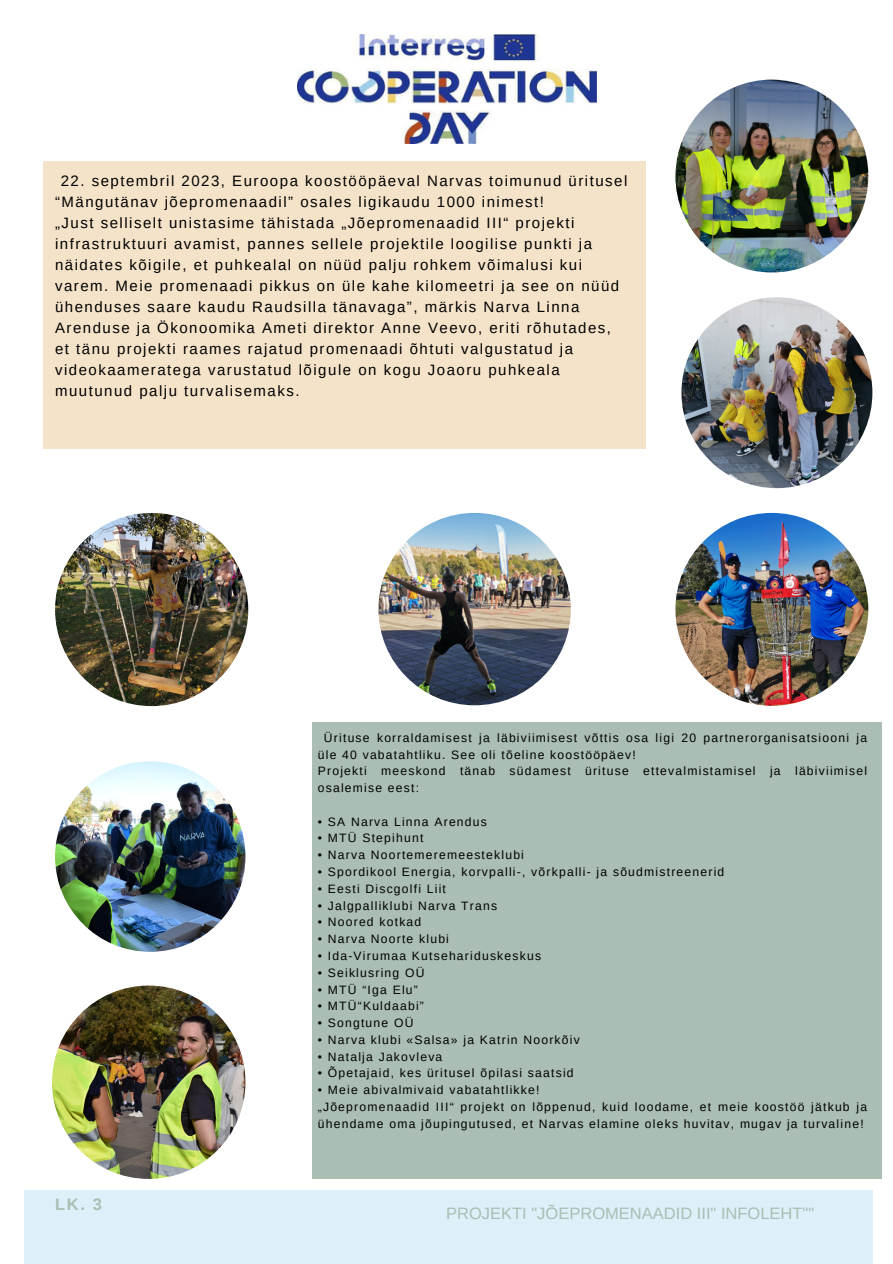
<style>
.page{position:relative;width:893px;height:1264px;background:#fff}
.page>*{position:absolute;margin:0;border:0;box-sizing:border-box;transform-origin:0 0}
.t1{font:16.5px "Arimo";color:#aabeb3}
.t2{font:700 16.5px "Arimo";color:#aabeb3}
.t3{font:15px/21px "Arimo";letter-spacing:.1em;color:#000}
.t4{font:12.15px/16.8px "Arimo";letter-spacing:.1em;color:#000}
</style>
<div class="page">
<div style="left:24px;top:1190px;width:848px;height:73px;background:#ddf0fa"></div>
<img style="left:675px;top:513px;width:193px;height:192px;border-radius:50%">
<div style="left:44px;top:162px;width:601px;height:287px;background:#f4e3c9"></div>
<img style="left:55px;top:513px;width:193px;height:193px;border-radius:50%">
<div style="left:312px;top:722px;width:569px;height:456px;background:#aabeb3"></div>
<img style="left:681px;top:297px;width:191px;height:191px;border-radius:50%">
<img style="left:378px;top:513px;width:192px;height:192px;border-radius:50%">
<img style="left:675px;top:80px;width:193px;height:192px;border-radius:50%">
<img style="left:52px;top:985px;width:193px;height:193px;border-radius:50%">
<img style="left:55px;top:761px;width:190px;height:190px;border-radius:50%">
<img style="left:298px;top:35px;width:298px;height:109px">
<p class="t3" style="left:55px;top:170px;width:574px;text-indent:6px">22. septembril 2023, Euroopa koostööpäeval Narvas toimunud üritusel “Mängutänav jõepromenaadil” osales ligikaudu 1000 inimest!</p>
<p class="t3" style="left:55px;top:212px;width:565px">„Just selliselt unistasime tähistada „Jõepromenaadid III“ projekti infrastruktuuri avamist, pannes sellele projektile loogilise punkti ja näidates kõigile, et puhkealal on nüüd palju rohkem võimalusi kui varem. Meie promenaadi pikkus on üle kahe kilomeetri ja see on nüüd ühenduses saare kaudu Raudsilla tänavaga”, märkis Narva Linna Arenduse ja Ökonoomika Ameti direktor Anne Veevo, eriti rõhutades, et tänu projekti raames rajatud promenaadi õhtuti valgustatud ja videokaameratega varustatud lõigule on kogu Joaoru puhkeala muutunud palju turvalisemaks.</p>
<p class="t2" style="left:55px;top:1194px;width:49px">LK. 3</p>
<p class="t4" style="left:318px;top:729px;width:550px;text-indent:6px">Ürituse korraldamisest ja läbiviimisest võttis osa ligi 20 partnerorganisatsiooni ja üle 40 vabatahtliku. See oli tõeline koostööpäev!</p>
<p class="t4" style="left:318px;top:762px;width:550px">Projekti meeskond tänab südamest ürituse ettevalmistamisel ja läbiviimisel osalemise eest:</p>
<p class="t4" style="left:318px;top:813px;width:171px">• SA Narva Linna Arendus</p>
<p class="t4" style="left:318px;top:829px;width:107px">• MTÜ Stepihunt</p>
<p class="t4" style="left:318px;top:846px;width:208px">• Narva Noortemeremeesteklubi</p>
<p class="t4" style="left:318px;top:863px;width:408px">• Spordikool Energia, korvpalli-, võrkpalli- ja sõudmistreenerid</p>
<p class="t4" style="left:318px;top:880px;width:130px">• Eesti Discgolfi Liit</p>
<p class="t4" style="left:318px;top:897px;width:181px">• Jalgpalliklubi Narva Trans</p>
<p class="t4" style="left:318px;top:913px;width:105px">• Noored kotkad</p>
<p class="t4" style="left:318px;top:930px;width:133px">• Narva Noorte klubi</p>
<p class="t4" style="left:318px;top:947px;width:225px">• Ida-Virumaa Kutsehariduskeskus</p>
<p class="t4" style="left:318px;top:964px;width:108px">• Seiklusring OÜ</p>
<p class="t4" style="left:318px;top:980px;width:102px">• MTÜ “Iga Elu”</p>
<p class="t4" style="left:318px;top:997px;width:108px">• MTÜ“Kuldaabi”</p>
<p class="t4" style="left:318px;top:1014px;width:97px">• Songtune OÜ</p>
<p class="t4" style="left:318px;top:1031px;width:263px">• Narva klubi «Salsa» ja Katrin Noorkõiv</p>
<p class="t4" style="left:318px;top:1048px;width:126px">• Natalja Jakovleva</p>
<p class="t4" style="left:318px;top:1064px;width:257px">• Õpetajaid, kes üritusel õpilasi saatsid</p>
<p class="t4" style="left:318px;top:1081px;width:223px">• Meie abivalmivaid vabatahtlikke!</p>
<p class="t4" style="left:318px;top:1098px;width:550px">„Jõepromenaadid III“ projekt on lõppenud, kuid loodame, et meie koostöö jätkub ja ühendame oma jõupingutused, et Narvas elamine oleks huvitav, mugav ja turvaline!</p>
<p class="t1" style="left:446px;top:1204px;width:369px">PROJEKTI "JÕEPROMENAADID III" INFOLEHT""</p>
</div>
